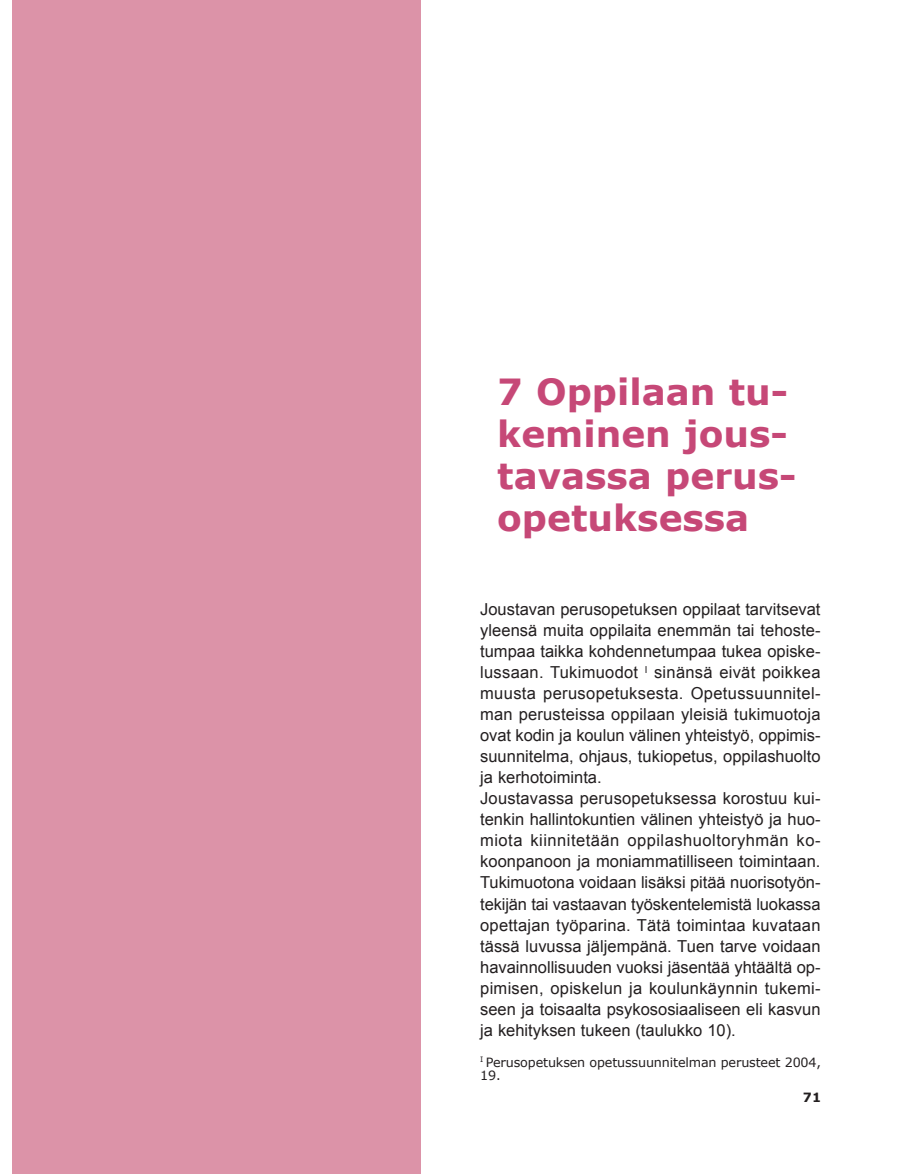
<style>
.page{position:relative;width:919px;height:1174px;background:#fff}
.page>*{position:absolute;margin:0;border:0;box-sizing:border-box;transform-origin:0 0}
.t1{font:700 36px/42px "Verdana";color:#c64877}
.t2{font:16.5px/21px "Arial";color:#231f20}
.t3{font:12.75px/13.5px "Verdana";letter-spacing:-.01em;color:#231f20}
.t4{font:700 12.75px "Verdana";color:#231f20}
</style>
<div class="page">
<div style="left:13px;top:0;width:408px;height:1174px;background:#dc93a8"></div>
<h1 class="t1" style="left:497px;top:370px;width:301px">7 Oppilaan tu&shy;keminen jous&shy;tavassa perus&shy;opetuksessa</h1>
<p class="t2" style="left:480px;top:599px;width:342px">Joustavan perusopetuksen oppilaat tarvitsevat yleensä muita oppilaita enemmän tai tehoste&shy;tumpaa taikka kohdennetumpaa tukea opiske&shy;lussaan. Tukimuodot <sup>I</sup> sinänsä eivät poikkea muusta perusopetuksesta. Opetussuunnitel&shy;man perusteissa oppilaan yleisiä tukimuotoja ovat kodin ja koulun välinen yhteistyö, oppimis&shy;suunnitelma, ohjaus, tukiopetus, oppilashuolto ja kerhotoiminta.<br>Joustavassa perusopetuksessa korostuu kui&shy;tenkin hallintokuntien välinen yhteistyö ja huo&shy;miota kiinnitetään oppilashuoltoryhmän ko&shy;koonpanoon ja moniammatilliseen toimintaan.<br>Tukimuotona voidaan lisäksi pitää nuorisotyön&shy;tekijän tai vastaavan työskentelemistä luokassa opettajan työparina. Tätä toimintaa kuvataan tässä luvussa jäljempänä. Tuen tarve voidaan havainnollisuuden vuoksi jäsentää yhtäältä op&shy;pimisen, opiskelun ja koulunkäynnin tukemi&shy;seen ja toisaalta psykososiaaliseen eli kasvun ja kehityksen tukeen (taulukko 10).</p>
<p class="t3" style="left:480px;top:1054px;width:342px"><sup>I</sup> Perusopetuksen opetussuunnitelman perusteet 2004,<br>19.</p>
<p class="t4" style="left:803px;top:1089px;width:20px">71</p>
</div>
